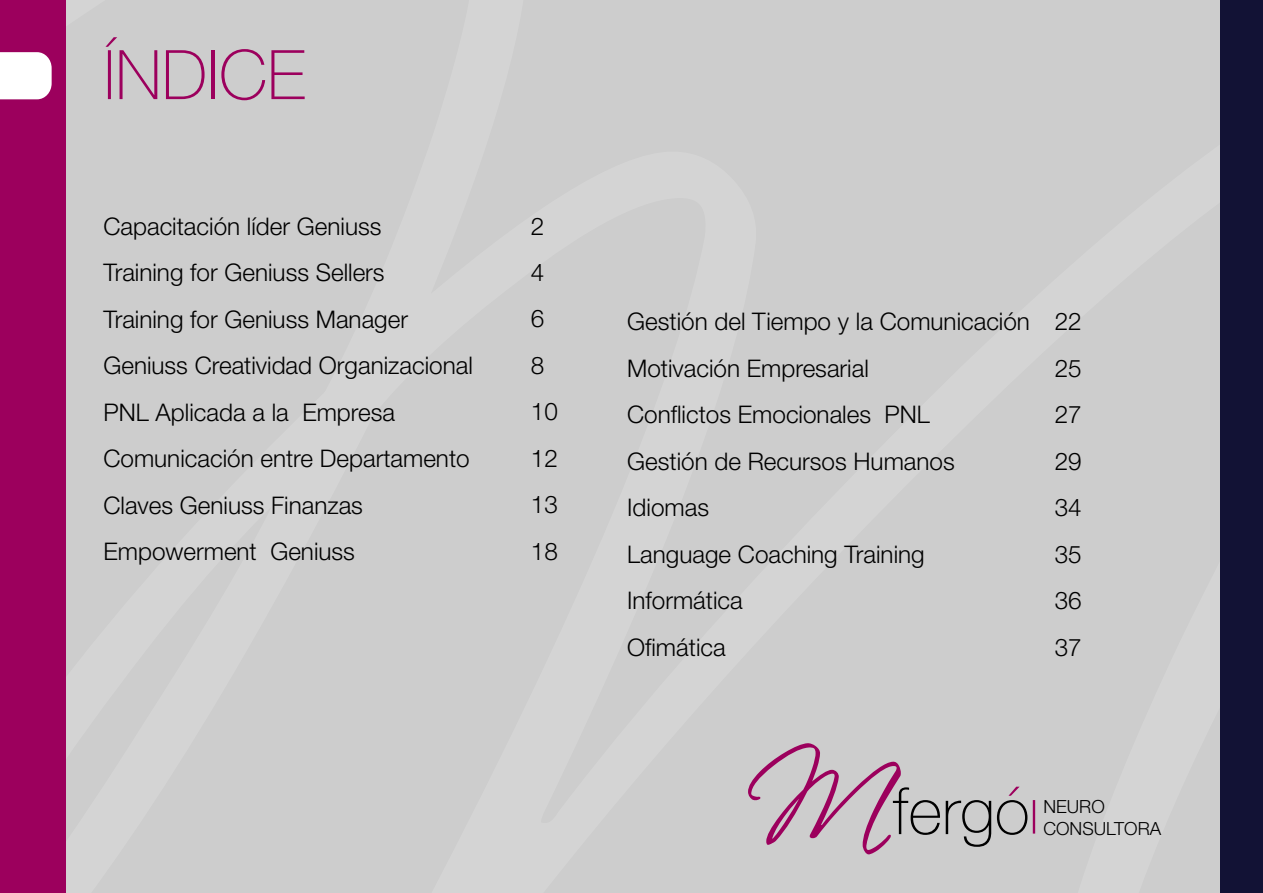
<style>
.page{position:relative;width:1263px;height:893px;background:#fff}
.page>*{position:absolute;margin:0;border:0;box-sizing:border-box;transform-origin:0 0}
.t1{font:100 68.4px "Helvetica Neue";color:#9c005d}
.t2{font:300 24.3px/46.5px "Helvetica Neue";color:#000}
.t3{font:300 18.15px/21.8px "Helvetica Neue";color:#000}
</style>
<div class="page">
<div style="left:65px;top:0;width:1155px;height:893px;background:#cdcdcd"></div>
<svg style="left:946px;top:800px;width:45px;height:47px;background:#a1a1a1"></svg>
<svg style="left:997px;top:787px;width:30px;height:48px"></svg>
<svg style="left:747px;top:742px;width:193px;height:114px;background:#c3b0bb"></svg>
<hr style="left:1033px;top:800px;width:2px;height:34px;background:#9c005d">
<div style="left:0;top:0;width:65px;height:893px;background:#9c005d"></div>
<div style="left:1220px;top:0;width:43px;height:893px;background:#121235"></div>
<svg style="left:0;top:52px;width:52px;height:47px;background:#faf2f6"></svg>
<h1 class="t1" style="left:104px;top:36px;width:203px">ÍNDICE</h1>
<p class="t2" style="left:103px;top:202px;width:371px">Capacitación líder Geniuss<br>Training for Geniuss Sellers<br>Training for Geniuss Manager<br>Geniuss Creatividad Organizacional<br>PNL Aplicada a la Empresa<br>Comunicación entre Departamento<br>Claves Geniuss Finanzas<br>Empowerment Geniuss</p>
<p class="t2" style="left:531px;top:202px;width:29px">2<br>4<br>6<br>8<br>10<br>12<br>13<br>18</p>
<p class="t2" style="left:627px;top:298px;width:404px">Gestión del Tiempo y la Comunicación<br>Motivación Empresarial<br>Conflictos Emocionales PNL<br>Gestión de Recursos Humanos<br>Idiomas<br>Language Coaching Training<br>Informática<br>Ofimática</p>
<p class="t2" style="left:1055px;top:298px;width:29px;text-align:justify">22<br>25<br>27<br>29<br>34<br>35<br>36<br>37</p>
<p class="t3" style="left:1043px;top:796px;width:119px">NEURO<br>CONSULTORA</p>
</div>
